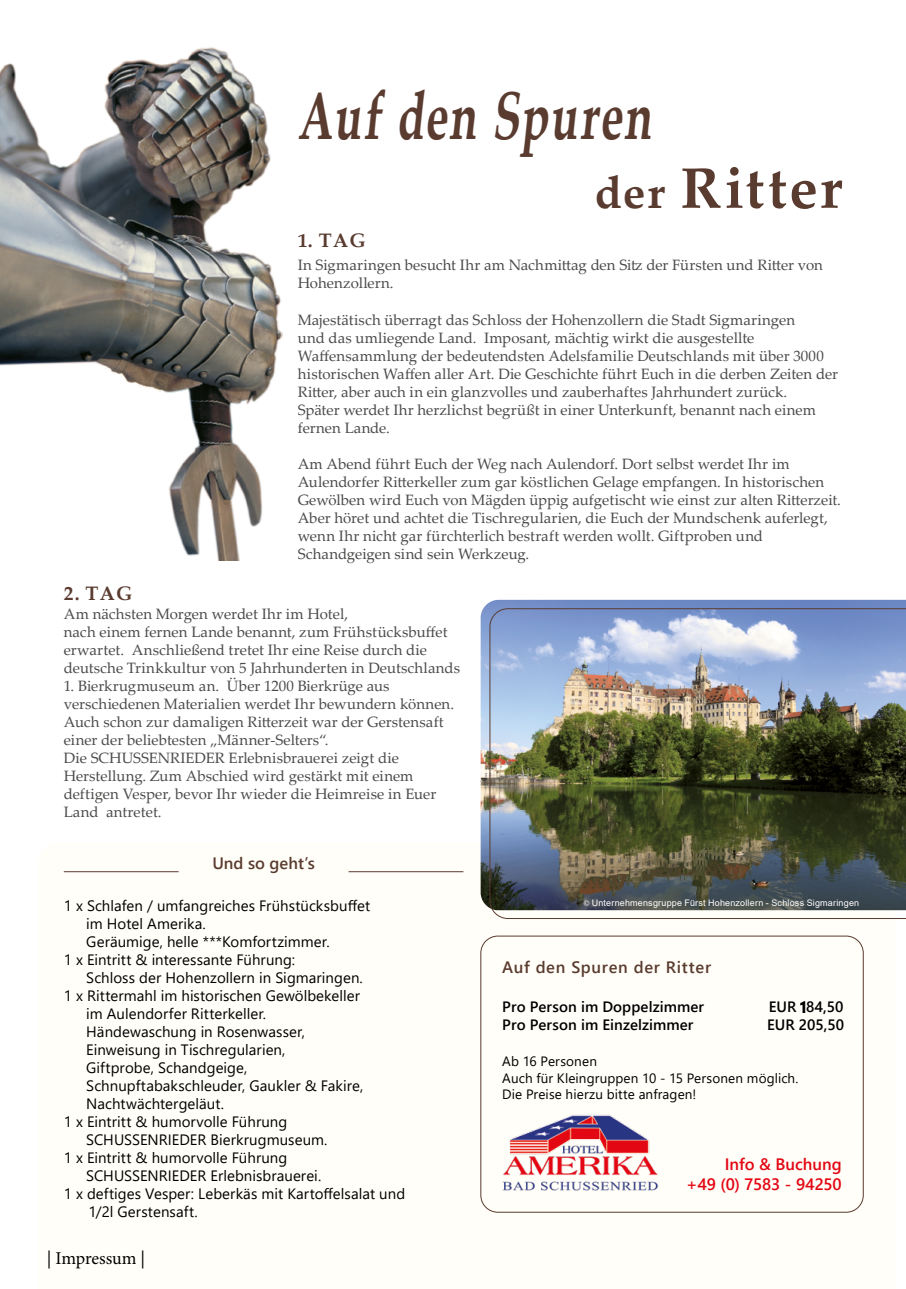
<style>
.page{position:relative;width:906px;height:1289px;background:#fff}
.page>*{position:absolute;margin:0;border:0;box-sizing:border-box;transform-origin:0 0}
.t1{font:700 67.5px "Palatino Linotype";color:#5a3b2f;scale:.67 1}
.t2{font:700 57px "Palatino Linotype";letter-spacing:.04em;color:#5a3b2f}
.t3{font:700 19.5px "Palatino Linotype";letter-spacing:.065em;color:#5a3b2f}
.t4{font:18px "Minion Pro";letter-spacing:-.01em;color:#000}
.t5{font:600 16.5px/19.8px "Segoe UI";letter-spacing:-.005em;color:#e30613;text-align:right}
.t6{font:600 16.5px "Segoe UI";letter-spacing:.04em;color:#5a3b2f}
.t7{font:600 16.5px "Segoe UI";color:#5a3b2f}
.t8{font:15px/18px "Palatino Linotype";color:#4a4a49}
.t9{font:15px "Segoe UI";letter-spacing:.005em;color:#000}
.t10{font:600 15px "Segoe UI";letter-spacing:.005em;color:#000}
.t11{font:13.5px/16.2px "Segoe UI";letter-spacing:.01em;color:#000}
.t12{font:9px "Arial";letter-spacing:.02em;color:#fff}
.s1{font-size:45px}
.s2{font-family:"Minion Pro"}
</style>
<div class="page">
<div style="left:480px;top:935px;width:383px;height:277px;border:1px solid #5a3b2f;border-radius:17px"></div>
<img style="left:502px;top:1114px;width:156px;height:77px">
<img style="left:0;top:47px;width:282px;height:513px">
<img style="left:480px;top:600px;width:426px;height:308px">
<img style="left:489px;top:608px;width:417px;height:311px">
<hr style="left:64px;top:871px;width:115px;height:1px;background:#5a3b2f">
<hr style="left:348px;top:871px;width:115px;height:1px;background:#5a3b2f">
<h1 class="t1" style="left:298px;top:68px;width:543px">Auf den Spuren</h1>
<h2 class="t2" style="left:594px;top:148px;width:249px"><span class="s1">der</span> Ritter</h2>
<h3 class="t3" style="left:298px;top:226px;width:69px">1. TAG</h3>
<h3 class="t3" style="left:64px;top:579px;width:70px">2. TAG</h3>
<p class="t8" style="left:298px;top:256px;width:526px">In Sigmaringen besucht Ihr am Nachmittag den Sitz der Fürsten und Ritter von<br>Hohenzollern.</p>
<p class="t8" style="left:298px;top:310px;width:542px">Majestätisch überragt das Schloss der Hohenzollern die Stadt Sigmaringen<br>und das umliegende Land. Imposant, mächtig wirkt die ausgestellte Waffensammlung der bedeutendsten Adelsfamilie Deutschlands mit über 3000 historischen Waffen aller Art. Die Geschichte führt Euch in die derben Zeiten der Ritter, aber auch in ein glanzvolles und zauberhaftes Jahrhundert zurück.<br>Später werdet Ihr herzlichst begrüßt in einer Unterkunft, benannt nach einem fernen Lande.</p>
<p class="t8" style="left:298px;top:454px;width:545px">Am Abend führt Euch der Weg nach Aulendorf. Dort selbst werdet Ihr im Aulendorfer Ritterkeller zum gar köstlichen Gelage empfangen. In historischen Gewölben wird Euch von Mägden üppig aufgetischt wie einst zur alten Ritterzeit.<br>Aber höret und achtet die Tischregularien, die Euch der Mundschenk auferlegt, wenn Ihr nicht gar fürchterlich bestraft werden wollt. Giftproben und Schandgeigen sind sein Werkzeug.</p>
<p class="t8" style="left:64px;top:604px;width:398px">Am nächsten Morgen werdet Ihr im Hotel,<br>nach einem fernen Lande benannt, zum Frühstücksbuffet erwartet. Anschließend tretet Ihr eine Reise durch die deutsche Trinkkultur von 5 Jahrhunderten in Deutschlands</p>
<p class="t8" style="left:64px;top:676px;width:392px">1. Bierkrugmuseum an. Über 1200 Bierkrüge aus verschiedenen Materialien werdet Ihr bewundern können.<br>Auch schon zur damaligen Ritterzeit war der Gerstensaft einer der beliebtesten „Männer-Selters“.<br>Die SCHUSSENRIEDER Erlebnisbrauerei zeigt die Herstellung. Zum Abschied wird gestärkt mit einem deftigen Vesper, bevor Ihr wieder die Heimreise in Euer Land antretet.</p>
<p class="t7" style="left:212px;top:847px;width:104px">Und so geht’s</p>
<p class="t9" style="left:64px;top:891px;width:308px">1 x Schlafen / umfangreiches Frühstücksbuffet</p>
<p class="t9" style="left:86px;top:909px;width:121px">im Hotel Amerika.</p>
<p class="t9" style="left:86px;top:927px;width:245px">Geräumige, helle ***Komfortzimmer.</p>
<p class="t9" style="left:64px;top:945px;width:233px">1 x Eintritt &amp; interessante Führung:</p>
<p class="t9" style="left:86px;top:963px;width:278px">Schloss der Hohenzollern in Sigmaringen.</p>
<p class="t9" style="left:64px;top:981px;width:298px">1 x Rittermahl im historischen Gewölbekeller</p>
<p class="t9" style="left:86px;top:999px;width:181px">im Aulendorfer Ritterkeller.</p>
<p class="t9" style="left:86px;top:1017px;width:220px">Händewaschung in Rosenwasser,</p>
<p class="t9" style="left:86px;top:1035px;width:201px">Einweisung in Tischregularien,</p>
<p class="t9" style="left:86px;top:1053px;width:162px">Giftprobe, Schandgeige,</p>
<p class="t9" style="left:86px;top:1071px;width:279px">Schnupftabakschleuder, Gaukler &amp; Fakire,</p>
<p class="t9" style="left:86px;top:1089px;width:139px">Nachtwächtergeläut.</p>
<p class="t9" style="left:64px;top:1107px;width:225px">1 x Eintritt &amp; humorvolle Führung</p>
<p class="t9" style="left:86px;top:1125px;width:243px">SCHUSSENRIEDER Bierkrugmuseum.</p>
<p class="t9" style="left:64px;top:1143px;width:225px">1 x Eintritt &amp; humorvolle Führung</p>
<p class="t9" style="left:86px;top:1161px;width:236px">SCHUSSENRIEDER Erlebnisbrauerei.</p>
<p class="t9" style="left:64px;top:1179px;width:343px">1 x deftiges Vesper: Leberkäs mit Kartoffelsalat und</p>
<p class="t9" style="left:88px;top:1197px;width:111px">1/2l Gerstensaft.</p>
<p class="t4" style="left:47px;top:1245px;width:100px">| Impressum |</p>
<p class="t12" style="left:583px;top:896px;width:277px"><span class="s2">©</span> Unternehmensgruppe Fürst Hohenzollern - Schloss Sigmaringen</p>
<p class="t6" style="left:502px;top:951px;width:210px">Auf den Spuren der Ritter</p>
<p class="t10" style="left:502px;top:992px;width:203px">Pro Person im Doppelzimmer</p>
<p class="t10" style="left:768px;top:992px;width:76px">EUR 184,50</p>
<p class="t10" style="left:502px;top:1010px;width:193px">Pro Person im Einzelzimmer</p>
<p class="t10" style="left:767px;top:1010px;width:79px">EUR 205,50</p>
<p class="t11" style="left:502px;top:1052px;width:298px">Ab 16 Personen<br>Auch für Kleingruppen 10 - 15 Personen möglich.<br>Die Preise hierzu bitte anfragen!</p>
<p class="t5" style="left:686px;top:1153px;width:157px">Info &amp; Buchung<br>+49 (0) 7583 - 94250</p>
</div>
